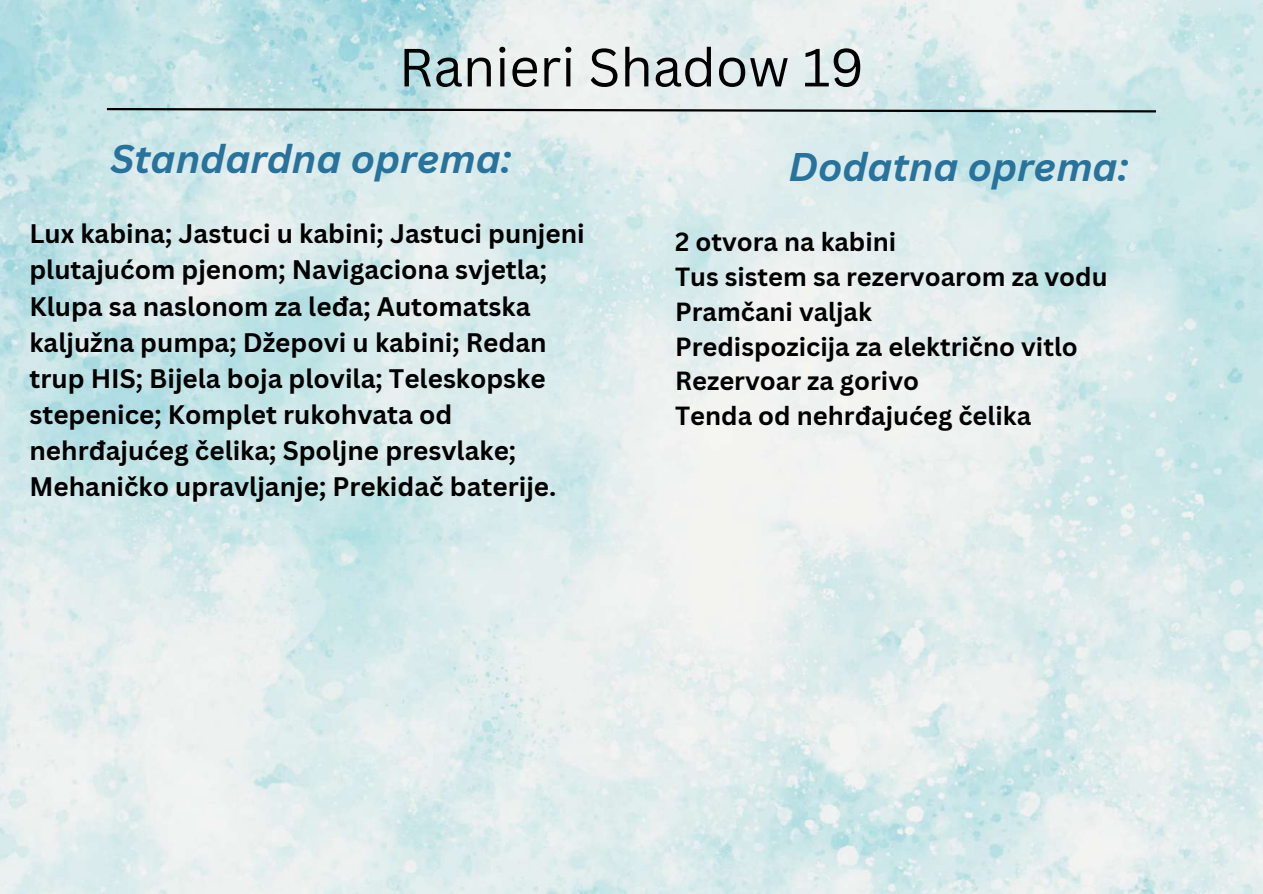
<style>
.page{position:relative;width:1263px;height:894px;background:#fff}
.page>*{position:absolute;margin:0;border:0;box-sizing:border-box;transform-origin:0 0}
.t1{font:52.5px "Canva Sans";color:#000}
.t2{font:italic 700 38.85px "Canva Sans";color:#28739c}
.t3{font:700 26.1px/36px "Canva Sans";color:#000}
.t4{font:700 25.5px/34.8px "Canva Sans";color:#000}
</style>
<div class="page">
<img style="left:0;top:0;width:1263px;height:893px">
<svg style="left:105px;top:107px;width:1053px;height:7px;background:#919e9f"></svg>
<h1 class="t1" style="left:399px;top:30px;width:467px">Ranieri Shadow 19</h1>
<h2 class="t2" style="left:110px;top:131px;width:403px">Standardna oprema:</h2>
<p class="t3" style="left:29px;top:215px;width:557px">Lux kabina; Jastuci u kabini; Jastuci punjeni plutajućom pjenom; Navigaciona svjetla; Klupa sa naslonom za leđa; Automatska kaljužna pumpa; Džepovi u kabini; Redan trup HIS; Bijela boja plovila; Teleskopske stepenice; Komplet rukohvata od nehrđajućeg čelika; Spoljne presvlake; Mehaničko upravljanje; Prekidač baterije.</p>
<h2 class="t2" style="left:788px;top:139px;width:342px">Dodatna oprema:</h2>
<p class="t4" style="left:675px;top:223px;width:434px">2 otvora na kabini<br>Tus sistem sa rezervoarom za vodu<br>Pramčani valjak<br>Predispozicija za električno vitlo<br>Rezervoar za gorivo<br>Tenda od nehrđajućeg čelika</p>
</div>
